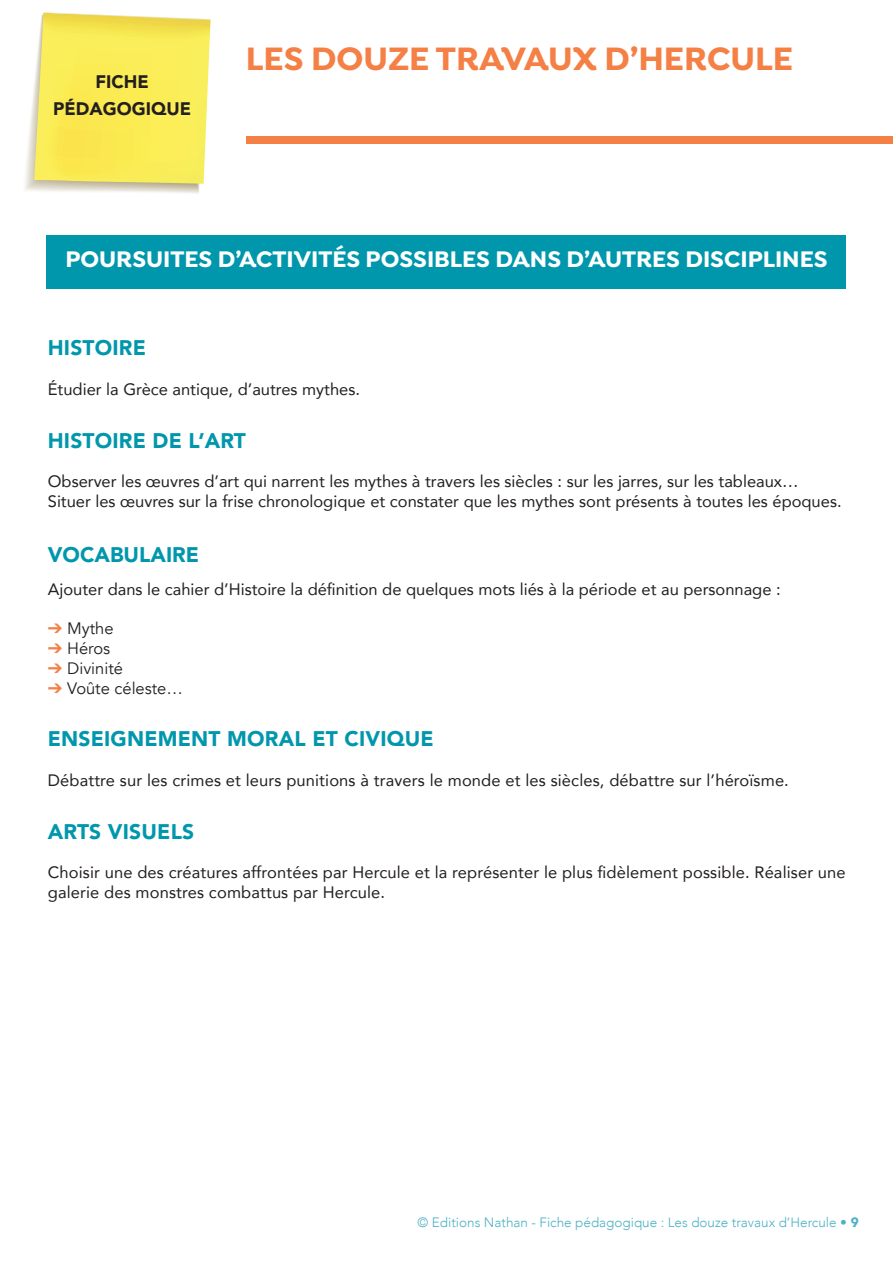
<style>
.page{position:relative;width:893px;height:1263px;background:#fff}
.page>*{position:absolute;margin:0;border:0;box-sizing:border-box;transform-origin:0 0}
.t1{font:700 34.5px "Isidora";color:#f48045}
.t2{font:700 24px "Isidora";color:#fff}
.t3{font:900 21px "Avenir LT Std";letter-spacing:.01em;color:#0097ad}
.t4{font:900 18px/27px "Avenir LT Std";color:#231f20;text-align:center}
.t5{font:16.5px/19.8px "Avenir";color:#231f20}
.t6{font:16.5px "Avenir";color:#231f20}
.t7{font:300 13.5px "Avenir";color:#4cb1c3}
.s1{color:#f48045}
.s2{font-family:"Avenir LT Std";font-weight:900}
</style>
<div class="page">
<div style="left:246px;top:136px;width:647px;height:8px;background:#f48045"></div>
<svg style="left:25px;top:12px;width:186px;height:182px;background:#f7ea6d"></svg>
<div style="left:47px;top:235px;width:799px;height:53px;background:#0097ad"></div>
<p class="t4" style="left:53px;top:68px;width:140px">FICHE<br>PÉDAGOGIQUE</p>
<h1 class="t1" style="left:246px;top:37px;width:549px">LES DOUZE TRAVAUX D’HERCULE</h1>
<h2 class="t2" style="left:65px;top:244px;width:764px">POURSUITES D’ACTIVITÉS POSSIBLES DANS D’AUTRES DISCIPLINES</h2>
<p class="t3" style="left:48px;top:335px;width:100px">HISTOIRE</p>
<p class="t5" style="left:48px;top:379px;width:314px">Étudier la Grèce antique, d’autres mythes.</p>
<p class="t3" style="left:48px;top:428px;width:200px">HISTOIRE DE L’ART</p>
<p class="t5" style="left:48px;top:471px;width:795px">Observer les œuvres d’art qui narrent les mythes à travers les siècles : sur les jarres, sur les tableaux…<br>Situer les œuvres sur la frise chronologique et constater que les mythes sont présents à toutes les époques.</p>
<p class="t3" style="left:48px;top:542px;width:153px">VOCABULAIRE</p>
<p class="t5" style="left:48px;top:578px;width:734px">Ajouter dans le cahier d’Histoire la définition de quelques mots liés à la période et au personnage :</p>
<p class="t6" style="left:48px;top:619px;width:67px"><span class="s1">➔</span> Mythe</p>
<p class="t6" style="left:48px;top:638px;width:64px"><span class="s1">➔</span> Héros</p>
<p class="t6" style="left:48px;top:658px;width:77px"><span class="s1">➔</span> Divinité</p>
<p class="t6" style="left:48px;top:678px;width:137px"><span class="s1">➔</span> Voûte céleste…</p>
<p class="t3" style="left:48px;top:726px;width:388px">ENSEIGNEMENT MORAL ET CIVIQUE</p>
<p class="t5" style="left:48px;top:770px;width:742px">Débattre sur les crimes et leurs punitions à travers le monde et les siècles, débattre sur l’héroïsme.</p>
<p class="t3" style="left:48px;top:819px;width:148px">ARTS VISUELS</p>
<p class="t5" style="left:48px;top:862px;width:799px">Choisir une des créatures affrontées par Hercule et la représenter le plus fidèlement possible. Réaliser une galerie des monstres combattus par Hercule.</p>
<p class="t7" style="left:418px;top:1214px;width:443px">© Editions Nathan - Fiche pédagogique : Les douze travaux d’Hercule • <span class="s2">9</span></p>
</div>
